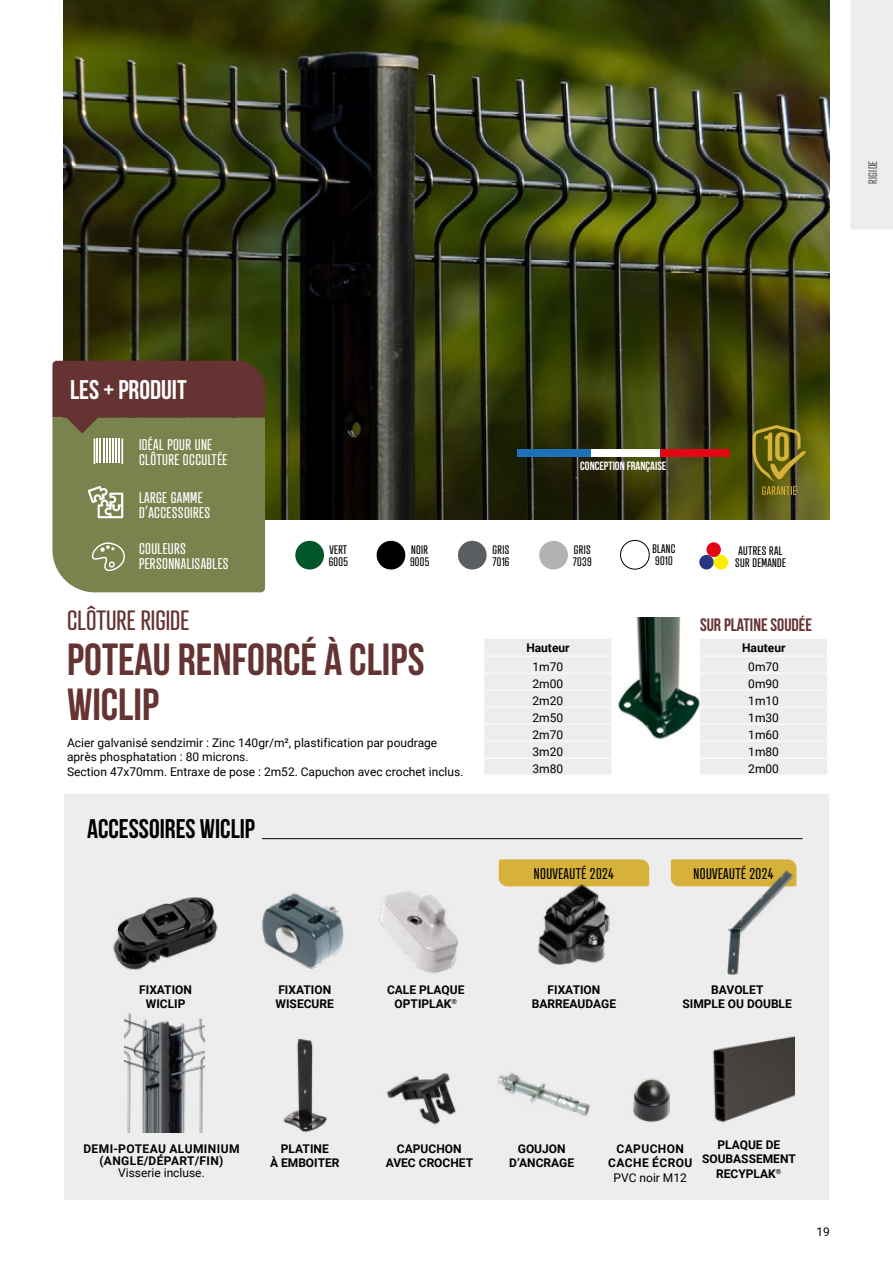
<style>
.page{position:relative;width:893px;height:1263px;background:#fff}
.page>*{position:absolute;margin:0;border:0;box-sizing:border-box;transform-origin:0 0}
.t1{font:700 45px/45px "Bebas Neue";color:#633}
.t2{font:700 27px "Bebas Neue";color:#000}
.t3{font:27px "Atrament";color:#633}
.t4{font:700 27px "Bebas Neue";color:#fff}
.t5{font:700 18px "Bebas Neue";color:#633}
.t6{font:15px/15px "Atrament";letter-spacing:.025em;color:#fff}
.t7{font:15px "Atrament";letter-spacing:.025em;color:#000}
.t8{font:12px/17px "Roboto";color:#000;text-align:justify}
.t9{font:700 12px/14.4px "Roboto";color:#000;text-align:center}
.t10{font:12px/12px "Atrament";letter-spacing:.025em;color:#000}
.t11{font:700 12px/12px "Roboto";letter-spacing:.035em;color:#000;text-align:center}
.t12{font:700 12px "Bebas Neue";color:#fff}
.t13{font:12px "Atrament";letter-spacing:.025em;color:#595f63}
</style>
<div class="page">
<div style="left:851px;top:0;width:42px;height:229px;background:#ededed"></div>
<img style="left:64px;top:0;width:765px;height:519px">
<div style="left:64px;top:794px;width:765px;height:405px;background:#ededed"></div>
<img style="left:261px;top:893px;width:83px;height:76px">
<img style="left:617px;top:617px;width:83px;height:123px">
<img style="left:124px;top:1013px;width:81px;height:119px">
<div style="left:295px;top:541px;width:29px;height:28px;background:#005627;border-radius:50%"></div>
<div style="left:377px;top:541px;width:28px;height:28px;background:#000;border-radius:50%"></div>
<div style="left:458px;top:541px;width:29px;height:28px;background:#595f63;border-radius:50%"></div>
<div style="left:539px;top:541px;width:29px;height:28px;background:#b3b2b2;border-radius:50%"></div>
<div style="left:620px;top:540px;width:30px;height:29px;border:1px solid #000;border-radius:50%"></div>
<div style="left:699px;top:555px;width:15px;height:14px;background:#283583;border-radius:50%"></div>
<div style="left:714px;top:555px;width:14px;height:14px;background:#ffed00;border-radius:50%"></div>
<div style="left:706px;top:542px;width:15px;height:15px;background:#e30613;border-radius:50%"></div>
<div style="left:484px;top:639px;width:127px;height:136px;background:#ededed"></div>
<hr style="left:484px;top:656px;width:128px;height:1px;background:#fff">
<div style="left:700px;top:639px;width:127px;height:136px;background:#ededed"></div>
<hr style="left:700px;top:656px;width:128px;height:1px;background:#fff">
<img style="left:113px;top:897px;width:105px;height:73px">
<img style="left:379px;top:891px;width:80px;height:83px">
<img style="left:712px;top:1036px;width:83px;height:87px">
<img style="left:387px;top:1073px;width:69px;height:52px">
<img style="left:283px;top:1038px;width:45px;height:95px">
<hr style="left:262px;top:838px;width:540px;height:1px;background:#000">
<img style="left:498px;top:1072px;width:92px;height:45px">
<svg style="left:499px;top:859px;width:150px;height:27px;background:#d8b544"></svg>
<svg style="left:671px;top:859px;width:125px;height:27px"></svg>
<svg style="left:517px;top:450px;width:213px;height:6px"></svg>
<svg style="left:52px;top:361px;width:213px;height:231px;background:#79744d"></svg>
<svg style="left:753px;top:425px;width:54px;height:70px;background:#766e1d"></svg>
<img style="left:633px;top:1078px;width:37px;height:44px">
<img style="left:703px;top:864px;width:94px;height:111px">
<img style="left:513px;top:866px;width:126px;height:99px">
<p class="t13" style="left:865px;top:184px;width:25px;rotate:-90deg">RIGIDE</p>
<h2 class="t4" style="left:70px;top:375px;width:118px">LES + PRODUIT</h2>
<p class="t6" style="left:139px;top:437px;width:90px">IDÉAL POUR UNE<br>CLÔTURE OCCULTÉE</p>
<p class="t6" style="left:139px;top:490px;width:73px">LARGE GAMME<br>D’ACCESSOIRES</p>
<p class="t6" style="left:139px;top:541px;width:91px">COULEURS<br>PERSONNALISABLES</p>
<p class="t12" style="left:580px;top:459px;width:88px">CONCEPTION FRANÇAISE</p>
<p class="t10" style="left:329px;top:544px;width:21px">VERT<br>6005</p>
<p class="t10" style="left:410px;top:544px;width:21px">NOIR<br>9005</p>
<p class="t10" style="left:492px;top:544px;width:19px">GRIS<br>7016</p>
<p class="t10" style="left:573px;top:544px;width:20px">GRIS<br>7039</p>
<p class="t10" style="left:652px;top:543px;width:25px">BLANC<br>9010</p>
<p class="t10" style="left:735px;top:544px;width:52px">AUTRES RAL<br>SUR DEMANDE</p>
<h2 class="t3" style="left:67px;top:604px;width:124px">CLÔTURE RIGIDE</h2>
<h1 class="t1" style="left:67px;top:636px;width:359px">POTEAU RENFORCÉ À CLIPS<br>WICLIP</h1>
<p class="t8" style="left:67px;top:735px;width:398px;line-height:14.4px;text-align:left">Acier galvanisé sendzimir : Zinc 140gr/m², plastification par poudrage après phosphatation : 80 microns.<br>Section 47x70mm. Entraxe de pose : 2m52. Capuchon avec crochet inclus.</p>
<h2 class="t2" style="left:87px;top:814px;width:170px">ACCESSOIRES WICLIP</h2>
<p class="t9" style="left:526px;top:640px;width:45px">Hauteur</p>
<p class="t8" style="left:532px;top:658px;width:32px">1m70<br>2m00<br>2m20<br>2m50<br>2m70<br>3m20<br>3m80</p>
<h3 class="t5" style="left:700px;top:614px;width:113px">SUR PLATINE SOUDÉE</h3>
<p class="t9" style="left:742px;top:640px;width:45px">Hauteur</p>
<p class="t8" style="left:748px;top:658px;width:32px">0m70<br>0m90<br>1m10<br>1m30<br>1m60<br>1m80<br>2m00</p>
<p class="t7" style="left:534px;top:864px;width:82px">NOUVEAUTÉ 2024</p>
<p class="t7" style="left:694px;top:864px;width:82px">NOUVEAUTÉ 2024</p>
<p class="t9" style="left:139px;top:982px;width:54px">FIXATION<br>WICLIP</p>
<p class="t9" style="left:387px;top:982px;width:79px">CALE PLAQUE<br>OPTIPLAK<sup>®</sup></p>
<p class="t9" style="left:532px;top:982px;width:86px">FIXATION<br>BARREAUDAGE</p>
<p class="t9" style="left:276px;top:982px;width:60px;text-align:left">FIXATION<br>WISECURE</p>
<p class="t9" style="left:682px;top:982px;width:111px">BAVOLET<br>SIMPLE OU DOUBLE</p>
<p class="t11" style="left:83px;top:1142px;width:158px">DEMI-POTEAU ALUMINIUM (ANGLE/DÉPART/FIN)</p>
<p class="t8" style="left:118px;top:1163px;width:88px">Visserie incluse.</p>
<p class="t9" style="left:270px;top:1141px;width:71px">PLATINE<br>À EMBOITER</p>
<p class="t9" style="left:386px;top:1141px;width:89px">CAPUCHON<br>AVEC CROCHET</p>
<p class="t9" style="left:509px;top:1141px;width:66px">GOUJON<br>D’ANCRAGE</p>
<p class="t11" style="left:608px;top:1141px;width:86px;line-height:14.4px">CAPUCHON<br>CACHE ÉCROU</p>
<p class="t8" style="left:614px;top:1168px;width:75px">PVC noir M12</p>
<p class="t9" style="left:702px;top:1137px;width:95px">PLAQUE DE<br>SOUBASSEMENT<br>RECYPLAK<sup>®</sup></p>
<p class="t8" style="left:817px;top:1223px;width:15px">19</p>
</div>
